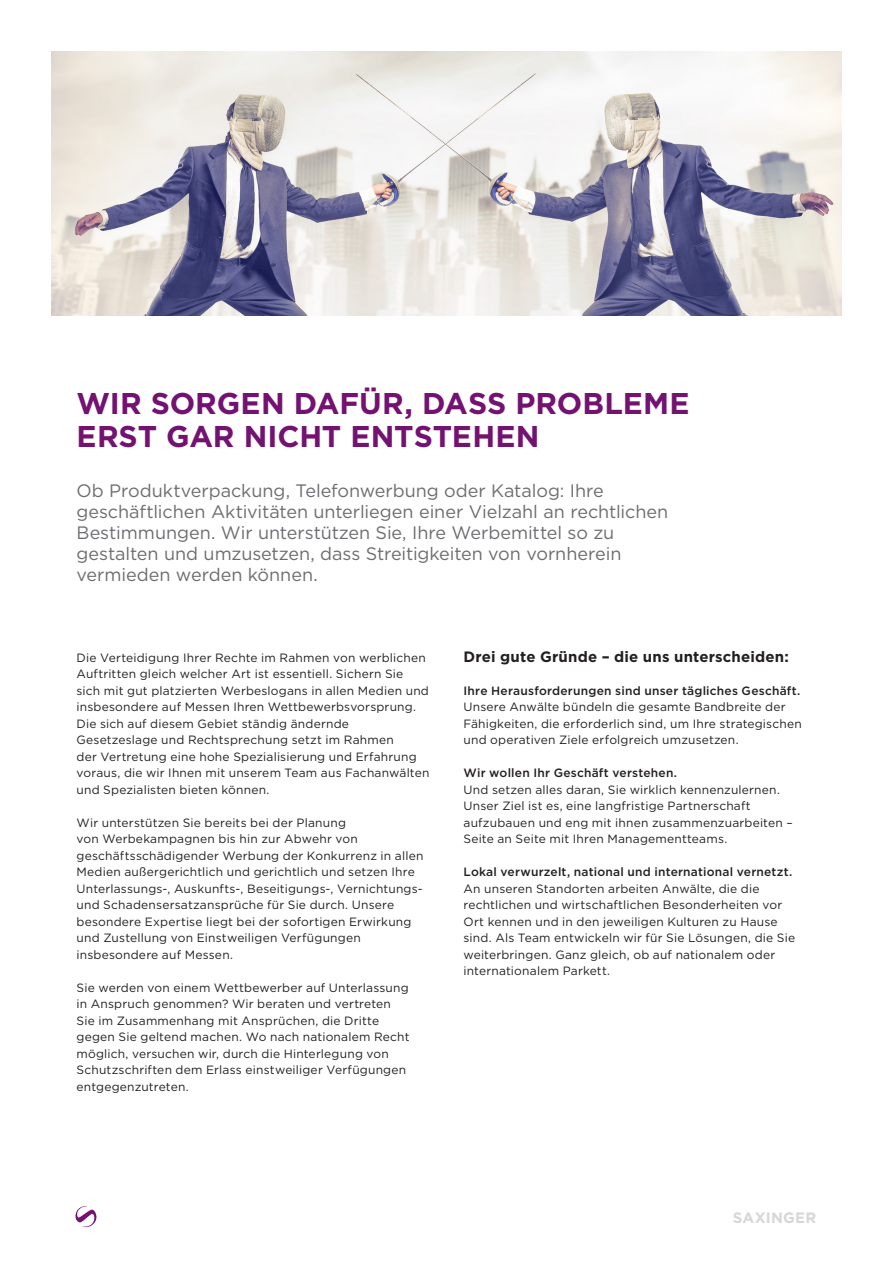
<style>
.page{position:relative;width:893px;height:1263px;background:#fff}
.page>*{position:absolute;margin:0;border:0;box-sizing:border-box;transform-origin:0 0}
._2022_Überschrift{font:700 30px "Gotham";color:#741272}
.Überschrift{font:18px/21px "Gotham";letter-spacing:-.005em;color:#6c6d70}
.Subtitel{font:700 15px "Gotham";letter-spacing:.01em;color:#231f20}
.t1{font:700 15px "Gotham";letter-spacing:.015em;color:#d6d7d9}
.pre-Text{font:12px/16.5px "Gotham";letter-spacing:.015em;color:#231f20}
.s1{font-weight:500}
</style>
<div class="page">
<svg style="left:75px;top:1206px;width:22px;height:21px"></svg>
<img style="left:51px;top:51px;width:791px;height:264px">
<p class="_2022_Überschrift" style="left:77px;top:384px;width:615px">WIR SORGEN DAFÜR, DASS PROBLEME</p>
<p class="_2022_Überschrift" style="left:77px;top:417px;width:465px">ERST GAR NICHT ENTSTEHEN</p>
<p class="Überschrift" style="left:77px;top:479px;width:593px">Ob Produktverpackung, Telefonwerbung oder Katalog: Ihre geschäftlichen Aktivitäten unterliegen einer Vielzahl an rechtlichen Bestimmungen. Wir unterstützen Sie, Ihre Werbemittel so zu gestalten und umzusetzen, dass Streitigkeiten von vornherein vermieden werden können.</p>
<p class="pre-Text" style="left:77px;top:649px;width:354px">Die Verteidigung Ihrer Rechte im Rahmen von werblichen Auftritten gleich welcher Art ist essentiell. Sichern Sie sich mit gut platzierten Werbeslogans in allen Medien und insbesondere auf Messen Ihren Wettbewerbsvorsprung.<br>Die sich auf diesem Gebiet ständig ändernde Gesetzeslage und Rechtsprechung setzt im Rahmen<br>der Vertretung eine hohe Spezialisierung und Erfahrung voraus, die wir Ihnen mit unserem Team aus Fachanwälten und Spezialisten bieten können.</p>
<p class="pre-Text" style="left:77px;top:814px;width:348px">Wir unterstützen Sie bereits bei der Planung<br>von Werbekampagnen bis hin zur Abwehr von geschäftsschädigender Werbung der Konkurrenz in allen Medien außergerichtlich und gerichtlich und setzen Ihre Unterlassungs-, Auskunfts-, Beseitigungs-, Vernichtungs&shy;und Schadensersatzansprüche für Sie durch. Unsere besondere Expertise liegt bei der sofortigen Erwirkung und Zustellung von Einstweiligen Verfügungen insbesondere auf Messen.</p>
<p class="pre-Text" style="left:77px;top:979px;width:334px">Sie werden von einem Wettbewerber auf Unterlassung in Anspruch genommen? Wir beraten und vertreten Sie im Zusammenhang mit Ansprüchen, die Dritte gegen Sie geltend machen. Wo nach nationalem Recht möglich, versuchen wir, durch die Hinterlegung von Schutzschriften dem Erlass einstweiliger Verfügungen entgegenzutreten.</p>
<p class="Subtitel" style="left:463px;top:646px;width:327px">Drei gute Gründe – die uns unterscheiden:</p>
<p class="pre-Text" style="left:463px;top:682px;width:340px"><span class="s1">Ihre Herausforderungen sind unser tägliches Geschäft.<br></span>Unsere Anwälte bündeln die gesamte Bandbreite der Fähigkeiten, die erforderlich sind, um Ihre strategischen und operativen Ziele erfolgreich umzusetzen.</p>
<p class="pre-Text" style="left:463px;top:764px;width:331px"><span class="s1">Wir wollen Ihr Geschäft verstehen.<br></span>Und setzen alles daran, Sie wirklich kennenzulernen.<br>Unser Ziel ist es, eine langfristige Partnerschaft aufzubauen und eng mit ihnen zusammenzuarbeiten – Seite an Seite mit Ihren Managementteams.</p>
<p class="pre-Text" style="left:463px;top:863px;width:333px"><span class="s1">Lokal verwurzelt, national und international vernetzt.<br></span>An unseren Standorten arbeiten Anwälte, die die rechtlichen und wirtschaftlichen Besonderheiten vor Ort kennen und in den jeweiligen Kulturen zu Hause sind. Als Team entwickeln wir für Sie Lösungen, die Sie weiterbringen. Ganz gleich, ob auf nationalem oder internationalem Parkett.</p>
<p class="t1" style="left:733px;top:1207px;width:85px">SAXINGER</p>
</div>
